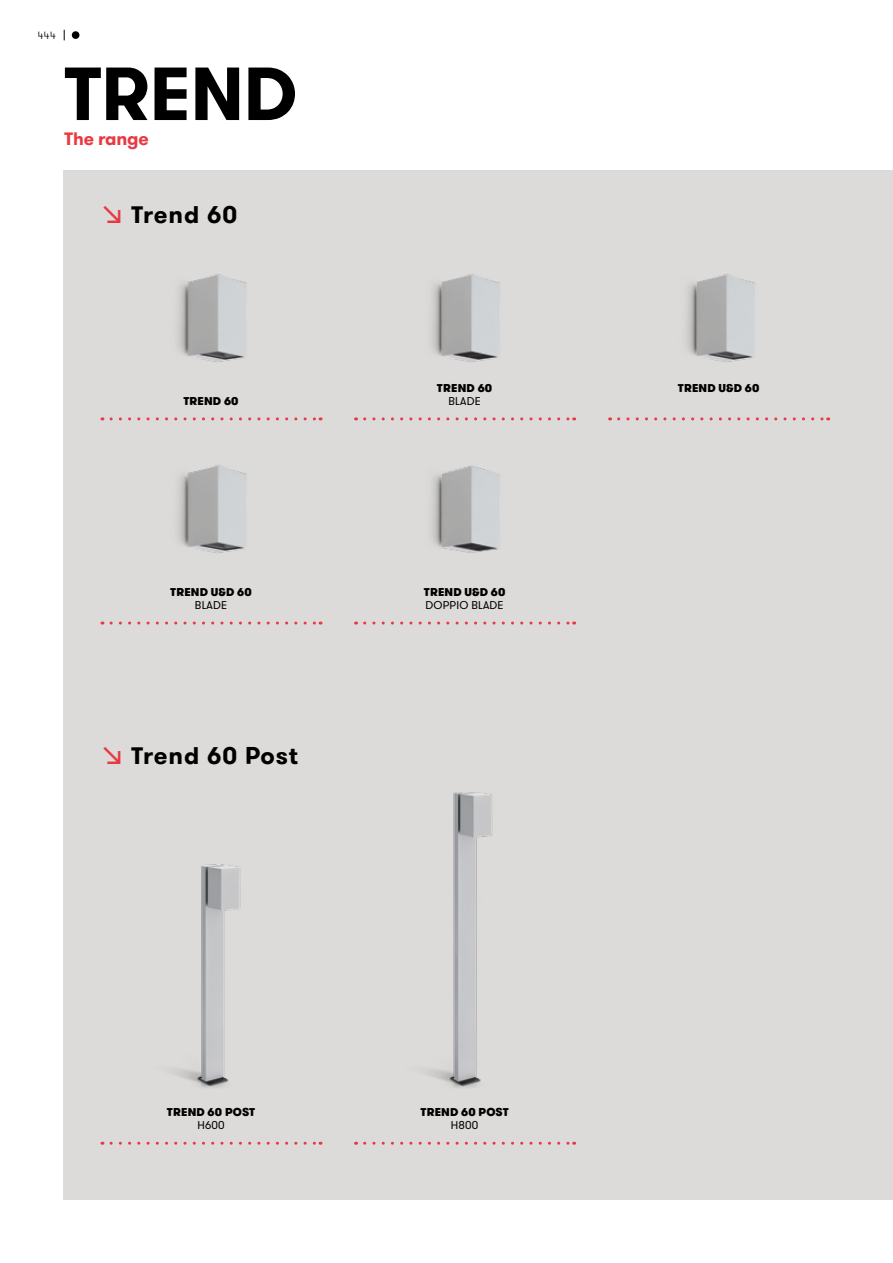
<style>
.page{position:relative;width:893px;height:1263px;background:#fff}
.page>*{position:absolute;margin:0;border:0;box-sizing:border-box;transform-origin:0 0}
.t1{font:700 75px "GT Walsheim Pro";letter-spacing:-.01em;color:#000}
.t2{font:700 24px "GT Walsheim Pro";letter-spacing:.04em;color:#000}
.t3{font:700 18px "GT Walsheim Pro";letter-spacing:-.01em;color:#e83943}
.t4{font:900 11.25px "GT Walsheim Pro";letter-spacing:.015em;color:#000}
.t5{font:11.25px "GT Walsheim Pro";letter-spacing:.015em;color:#000}
.t6{font:300 10.5px "GT Walsheim Pro";color:#000}
.s1{font-family:"Lombardo 2023";font-weight:400;color:#e83943}
</style>
<div class="page">
<div style="left:64px;top:170px;width:829px;height:1029px;background:#dcdbda"></div>
<img style="left:178px;top:274px;width:69px;height:88px">
<img style="left:109px;top:417px;width:212px;height:136px">
<svg style="left:111px;top:621px;width:210px;height:3px"></svg>
<img style="left:686px;top:274px;width:70px;height:88px">
<svg style="left:619px;top:417px;width:210px;height:3px"></svg>
<img style="left:176px;top:864px;width:65px;height:224px">
<svg style="left:111px;top:1142px;width:210px;height:3px"></svg>
<img style="left:363px;top:274px;width:211px;height:279px">
<svg style="left:365px;top:417px;width:210px;height:3px"></svg>
<svg style="left:365px;top:621px;width:210px;height:3px"></svg>
<img style="left:428px;top:792px;width:65px;height:296px">
<svg style="left:365px;top:1142px;width:210px;height:3px"></svg>
<div style="left:72px;top:31px;width:7px;height:8px;background:#000;border-radius:50%"></div>
<p class="t6" style="left:38px;top:29px;width:20px">444</p>
<h1 class="t1" style="left:64px;top:45px;width:235px">TREND</h1>
<h3 class="t3" style="left:64px;top:127px;width:86px">The range</h3>
<h2 class="t2" style="left:101px;top:198px;width:138px"><span class="s1">Ê</span> Trend 60</h2>
<p class="t4" style="left:183px;top:393px;width:57px">TREND 60</p>
<p class="t4" style="left:170px;top:584px;width:83px">TREND U&amp;D 60</p>
<p class="t5" style="left:195px;top:598px;width:34px">BLADE</p>
<h2 class="t2" style="left:101px;top:740px;width:199px"><span class="s1">Ê</span> Trend 60 Post</h2>
<p class="t4" style="left:437px;top:380px;width:57px">TREND 60</p>
<p class="t5" style="left:448px;top:394px;width:34px">BLADE</p>
<p class="t4" style="left:424px;top:584px;width:83px">TREND U&amp;D 60</p>
<p class="t5" style="left:425px;top:598px;width:80px">DOPPIO BLADE</p>
<p class="t4" style="left:167px;top:1105px;width:90px">TREND 60 POST</p>
<p class="t5" style="left:197px;top:1118px;width:29px">H600</p>
<p class="t4" style="left:421px;top:1105px;width:90px">TREND 60 POST</p>
<p class="t5" style="left:451px;top:1118px;width:29px">H800</p>
<p class="t4" style="left:678px;top:380px;width:83px">TREND U&amp;D 60</p>
</div>
